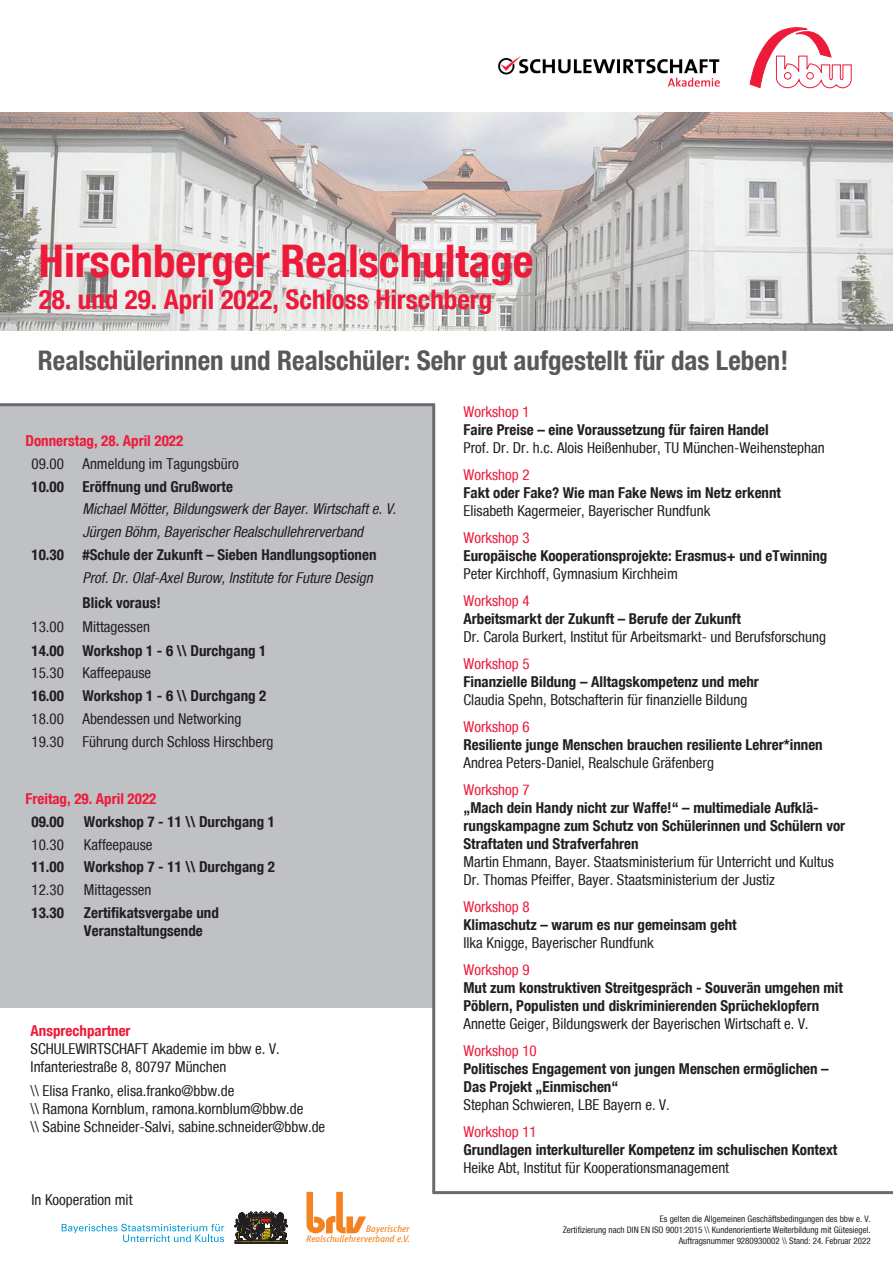
<style>
.page{position:relative;width:893px;height:1263px;background:#fff}
.page>*{position:absolute;margin:0;border:0;box-sizing:border-box;transform-origin:0 0}
.t1{font:700 condensed 45px "Helvetica Neue";color:#ed1a3a}
.t2{font:700 condensed 27px "Helvetica Neue";color:#57585a}
.t3{font:700 condensed 27px "Helvetica Neue";color:#ed1a3a}
.t4{font:700 condensed 15px/18px "Helvetica Neue";color:#231f20}
.t5{font:condensed 15px/18px "Helvetica Neue";color:#231f20}
.t6{font:italic condensed 15px/22.6px "Helvetica Neue";color:#231f20}
.t7{font:condensed 15px "Helvetica Neue";color:#ed1a3a}
.t8{font:700 condensed 15px "Helvetica Neue";color:#ed1a3a}
.t9{font:italic 9.75px/9.9px "Vialog LT";color:#f58220;text-align:right}
.t10{font:condensed 9px/10.8px "Helvetica Neue";color:#231f20;text-align:right}
</style>
<div class="page">
<svg style="left:750px;top:27px;width:102px;height:61px"></svg>
<img style="left:498px;top:56px;width:222px;height:31px">
<div style="left:0;top:406px;width:432px;height:602px;background:#c0c1c4"></div>
<img style="left:0;top:112px;width:893px;height:219px">
<hr style="left:432px;top:1191px;width:461px;height:3px;background:#6b6b6e">
<hr style="left:0;top:403px;width:435px;height:3px;background:#6b6b6e">
<hr style="left:432px;top:404px;width:3px;height:788px;background:#6b6b6e">
<svg style="left:62px;top:1224px;width:162px;height:18px"></svg>
<svg style="left:234px;top:1211px;width:54px;height:33px;background:#564e44"></svg>
<svg style="left:306px;top:1192px;width:60px;height:41px"></svg>
<h1 class="t1" style="left:39px;top:233px;width:496px">Hirschberger Realschultage</h1>
<h2 class="t3" style="left:39px;top:283px;width:455px">28. und 29. April 2022, Schloss Hirschberg</h2>
<h2 class="t2" style="left:38px;top:344px;width:752px">Realschülerinnen und Realschüler: Sehr gut aufgestellt für das Leben!</h2>
<p class="t7" style="left:463px;top:403px;width:68px">Workshop 1</p>
<p class="t4" style="left:463px;top:420px;width:307px">Faire Preise – eine Voraussetzung für fairen Handel</p>
<p class="t5" style="left:463px;top:439px;width:363px">Prof. Dr. Dr. h.c. Alois Heißenhuber, TU München-Weihenstephan</p>
<p class="t7" style="left:463px;top:466px;width:68px">Workshop 2</p>
<p class="t4" style="left:463px;top:483px;width:319px">Fakt oder Fake? Wie man Fake News im Netz erkennt</p>
<p class="t5" style="left:463px;top:502px;width:248px">Elisabeth Kagermeier, Bayerischer Rundfunk</p>
<p class="t7" style="left:463px;top:529px;width:68px">Workshop 3</p>
<p class="t4" style="left:463px;top:546px;width:365px">Europäische Kooperationsprojekte: Erasmus+ und eTwinning</p>
<p class="t5" style="left:463px;top:565px;width:216px">Peter Kirchhoff, Gymnasium Kirchheim</p>
<p class="t7" style="left:463px;top:592px;width:68px">Workshop 4</p>
<p class="t4" style="left:463px;top:609px;width:279px">Arbeitsmarkt der Zukunft – Berufe der Zukunft</p>
<p class="t5" style="left:463px;top:628px;width:364px">Dr. Carola Burkert, Institut für Arbeitsmarkt- und Berufsforschung</p>
<p class="t7" style="left:463px;top:655px;width:68px">Workshop 5</p>
<p class="t4" style="left:463px;top:672px;width:297px">Finanzielle Bildung – Alltagskompetenz und mehr</p>
<p class="t5" style="left:463px;top:691px;width:285px">Claudia Spehn, Botschafterin für finanzielle Bildung</p>
<p class="t7" style="left:463px;top:718px;width:68px">Workshop 6</p>
<p class="t4" style="left:463px;top:735px;width:361px">Resiliente junge Menschen brauchen resiliente Lehrer*innen</p>
<p class="t5" style="left:463px;top:754px;width:252px">Andrea Peters-Daniel, Realschule Gräfenberg</p>
<p class="t7" style="left:463px;top:781px;width:68px">Workshop 7</p>
<p class="t4" style="left:463px;top:798px;width:383px">„Mach dein Handy nicht zur Waffe!“ – multimediale Aufklä&shy;rungskampagne zum Schutz von Schülerinnen und Schülern vor<br>Straftaten und Strafverfahren</p>
<p class="t5" style="left:463px;top:853px;width:372px">Martin Ehmann, Bayer. Staatsministerium für Unterricht und Kultus<br>Dr. Thomas Pfeiffer, Bayer. Staatsministerium der Justiz</p>
<p class="t7" style="left:463px;top:898px;width:68px">Workshop 8</p>
<p class="t4" style="left:463px;top:915px;width:275px">Klimaschutz – warum es nur gemeinsam geht</p>
<p class="t5" style="left:463px;top:934px;width:192px">Ilka Knigge, Bayerischer Rundfunk</p>
<p class="t7" style="left:463px;top:961px;width:68px">Workshop 9</p>
<p class="t4" style="left:463px;top:978px;width:381px">Mut zum konstruktiven Streitgespräch - Souverän umgehen mit<br>Pöblern, Populisten und diskriminierenden Sprücheklopfern</p>
<p class="t5" style="left:463px;top:1015px;width:347px">Annette Geiger, Bildungswerk der Bayerischen Wirtschaft e. V.</p>
<p class="t7" style="left:463px;top:1042px;width:75px">Workshop 10</p>
<p class="t4" style="left:463px;top:1059px;width:367px">Politisches Engagement von jungen Menschen ermöglichen –<br>Das Projekt „Einmischen“</p>
<p class="t5" style="left:463px;top:1096px;width:208px">Stephan Schwieren, LBE Bayern e. V.</p>
<p class="t7" style="left:463px;top:1123px;width:75px">Workshop 11</p>
<p class="t4" style="left:463px;top:1140px;width:375px">Grundlagen interkultureller Kompetenz im schulischen Kontext</p>
<p class="t5" style="left:463px;top:1159px;width:267px">Heike Abt, Institut für Kooperationsmanagement</p>
<p class="t10" style="left:563px;top:1213px;width:309px">Es gelten die Allgemeinen Geschäftsbedingungen des bbw e. V.<br>Zertifizierung nach DIN EN ISO 9001:2015 \\ Kundenorientierte Weiterbildung mit Gütesiegel.<br>Auftragsnummer 9280930002 \\ Stand: 24. Februar 2022</p>
<p class="t8" style="left:26px;top:432px;width:159px">Donnerstag, 28. April 2022</p>
<p class="t5" style="left:32px;top:455px;width:209px">09.00 Anmeldung im Tagungsbüro</p>
<p class="t4" style="left:32px;top:477px;width:203px">10.00 Eröffnung und Grußworte</p>
<p class="t6" style="left:83px;top:498px;width:315px">Michael Mötter, Bildungswerk der Bayer. Wirtschaft e. V.<br>Jürgen Böhm, Bayerischer Realschullehrerverband</p>
<p class="t4" style="left:32px;top:545px;width:347px">10.30 #Schule der Zukunft – Sieben Handlungsoptionen</p>
<p class="t6" style="left:83px;top:566px;width:292px">Prof. Dr. Olaf-Axel Burow, Institute for Future Design</p>
<p class="t4" style="left:83px;top:593px;width:80px">Blick voraus!</p>
<p class="t5" style="left:32px;top:617px;width:120px">13.00 Mittagessen</p>
<p class="t4" style="left:32px;top:641px;width:236px">14.00 Workshop 1 - 6 \\ Durchgang 1</p>
<p class="t5" style="left:32px;top:664px;width:121px">15.30 Kaffeepause</p>
<p class="t4" style="left:32px;top:686px;width:236px">16.00 Workshop 1 - 6 \\ Durchgang 2</p>
<p class="t5" style="left:32px;top:707px;width:244px;line-height:22.6px">18.00 Abendessen und Networking<br>19.30 Führung durch Schloss Hirschberg</p>
<p class="t8" style="left:26px;top:790px;width:132px">Freitag, 29. April 2022</p>
<p class="t4" style="left:32px;top:812px;width:34px">09.00</p>
<p class="t4" style="left:84px;top:812px;width:193px">Workshop 7 - 11 \\ Durchgang 1</p>
<p class="t5" style="left:32px;top:835px;width:34px">10.30</p>
<p class="t5" style="left:84px;top:835px;width:70px">Kaffeepause</p>
<p class="t4" style="left:32px;top:858px;width:34px">11.00</p>
<p class="t4" style="left:84px;top:858px;width:193px">Workshop 7 - 11 \\ Durchgang 2</p>
<p class="t5" style="left:32px;top:880px;width:34px">12.30</p>
<p class="t5" style="left:84px;top:880px;width:69px">Mittagessen</p>
<p class="t4" style="left:32px;top:903px;width:34px">13.30</p>
<p class="t4" style="left:84px;top:903px;width:136px">Zertifikatsvergabe und<br>Veranstaltungsende</p>
<p class="t8" style="left:31px;top:1022px;width:101px">Ansprechpartner</p>
<p class="t5" style="left:31px;top:1040px;width:251px">SCHULEWIRTSCHAFT Akademie im bbw e. V.<br>Infanteriestraße 8, 80797 München</p>
<p class="t5" style="left:31px;top:1081px;width:296px">\\ Elisa Franko, elisa.franko@bbw.de<br>\\ Ramona Kornblum, ramona.kornblum@bbw.de<br>\\ Sabine Schneider-Salvi, sabine.schneider@bbw.de</p>
<p class="t5" style="left:32px;top:1191px;width:103px">In Kooperation mit</p>
<p class="t9" style="left:306px;top:1224px;width:105px">Bayerischer<br>Realschullehrerverband e.V.</p>
</div>
